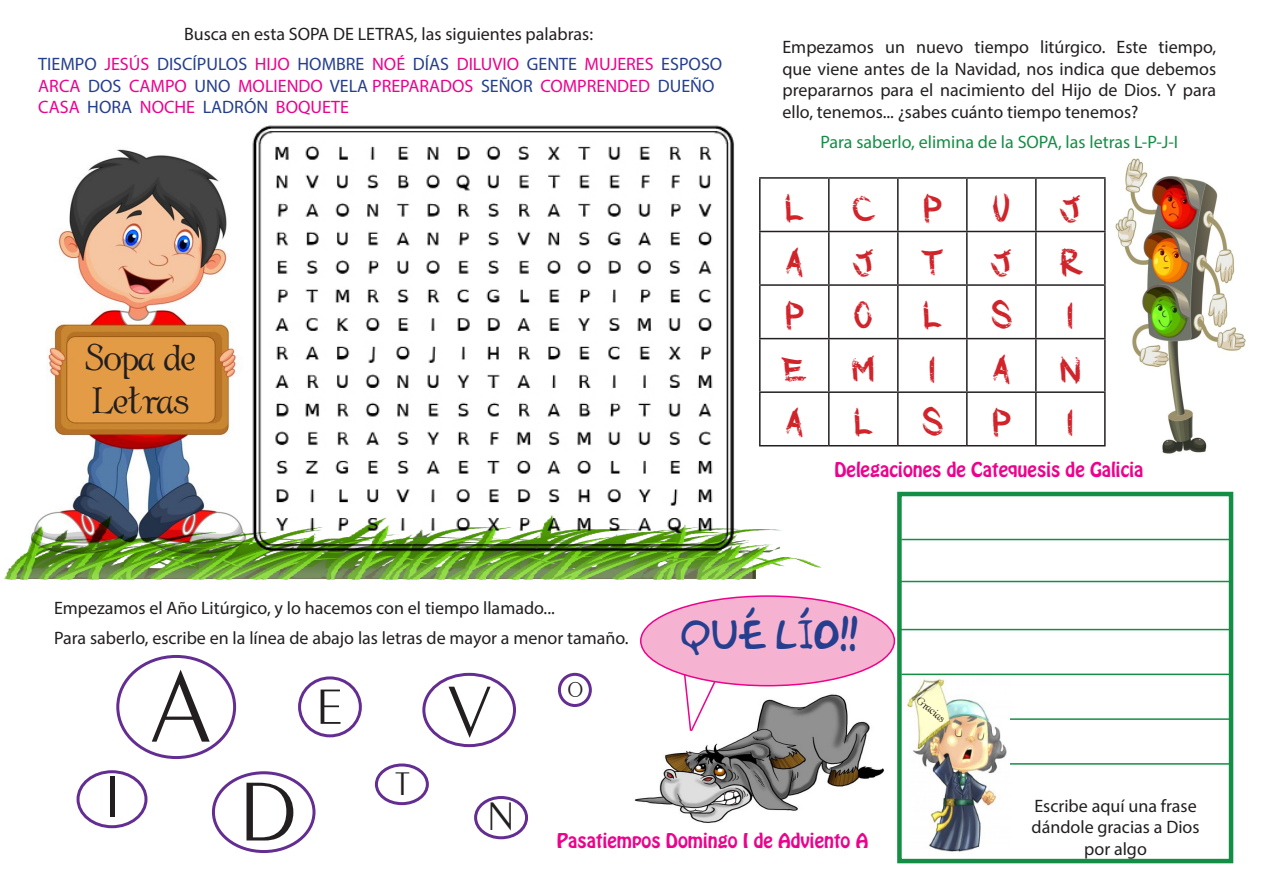
<style>
.page{position:relative;width:1263px;height:893px;background:#fff}
.page>*{position:absolute;margin:0;border:0;box-sizing:border-box;transform-origin:0 0}
.t1{font:300 108px "Exotic 350 BT";color:#231f20}
.t2{font:300 88.5px "Exotic 350 BT";color:#231f20}
.t3{font:300 76.5px "Exotic 350 BT";color:#231f20}
.t4{font:300 61.5px "Exotic 350 BT";color:#231f20}
.t5{font:300 52.5px "Exotic 350 BT";color:#231f20}
.t6{font:300 42px "Exotic 350 BT";color:#231f20}
.t7{font:36px "Dark Waters";color:#d1232a}
.t8{font:36px/43.2px "Albemarle Demo";color:#231f20}
.t9{font:36px "Akbar Plain";color:#253f8e}
.t10{font:300 34.5px "Exotic 350 BT";color:#231f20}
.t11{font:300 22.5px "Exotic 350 BT";color:#231f20}
.t12{font:18px/21.6px "Myriad Pro";color:#231f20;text-align:justify}
.t13{font:18px/21.6px "Myriad Pro";color:#ed028c}
.t14{font:18px "Hobo Std";color:#ed028c}
.t15{font:18px "Myriad Pro";color:#158e45}
.t16{font:10.5px "Albemarle Demo";color:#231f20}
.s1{color:#253f8e}
</style>
<div class="page">
<img style="left:4px;top:529px;width:817px;height:51px">
<img style="left:252px;top:125px;width:488px;height:432px">
<img style="left:22px;top:149px;width:230px;height:418px">
<img style="left:634px;top:686px;width:250px;height:137px">
<div style="left:641px;top:596px;width:253px;height:90px;background:#f6b3d1;border-radius:50%"></div>
<svg style="left:683px;top:673px;width:34px;height:60px"></svg>
<div style="left:897px;top:492px;width:336px;height:371px;border:4px solid #158e45"></div>
<img style="left:904px;top:675px;width:106px;height:177px">
<hr style="left:901px;top:539px;width:330px;height:1px;background:#158e45">
<hr style="left:899px;top:581px;width:330px;height:1px;background:#158e45">
<hr style="left:900px;top:629px;width:330px;height:1px;background:#158e45">
<hr style="left:901px;top:674px;width:330px;height:1px;background:#158e45">
<hr style="left:1010px;top:718px;width:221px;height:2px;background:#158e45">
<hr style="left:1010px;top:763px;width:221px;height:2px;background:#158e45">
<img style="left:1115px;top:158px;width:131px;height:296px">
<hr style="left:759px;top:177px;width:70px;height:2px;background:#231f20">
<hr style="left:759px;top:179px;width:1px;height:52px;background:#231f20">
<hr style="left:829px;top:177px;width:69px;height:2px;background:#231f20">
<hr style="left:828px;top:179px;width:1px;height:52px;background:#231f20">
<hr style="left:898px;top:177px;width:69px;height:2px;background:#231f20">
<hr style="left:897px;top:179px;width:1px;height:52px;background:#231f20">
<hr style="left:967px;top:177px;width:69px;height:2px;background:#231f20">
<hr style="left:966px;top:179px;width:1px;height:52px;background:#231f20">
<hr style="left:1036px;top:177px;width:70px;height:2px;background:#231f20">
<hr style="left:1035px;top:179px;width:2px;height:52px;background:#231f20">
<hr style="left:1104px;top:179px;width:2px;height:52px;background:#231f20">
<hr style="left:759px;top:231px;width:70px;height:1px;background:#231f20">
<hr style="left:759px;top:232px;width:1px;height:52px;background:#231f20">
<hr style="left:829px;top:231px;width:69px;height:1px;background:#231f20">
<hr style="left:828px;top:232px;width:1px;height:52px;background:#231f20">
<hr style="left:898px;top:231px;width:69px;height:1px;background:#231f20">
<hr style="left:897px;top:232px;width:1px;height:52px;background:#231f20">
<hr style="left:967px;top:231px;width:69px;height:1px;background:#231f20">
<hr style="left:966px;top:232px;width:1px;height:52px;background:#231f20">
<hr style="left:1036px;top:231px;width:70px;height:1px;background:#231f20">
<hr style="left:1035px;top:232px;width:2px;height:52px;background:#231f20">
<hr style="left:1104px;top:232px;width:2px;height:52px;background:#231f20">
<hr style="left:759px;top:284px;width:70px;height:2px;background:#231f20">
<hr style="left:759px;top:286px;width:1px;height:52px;background:#231f20">
<hr style="left:829px;top:284px;width:69px;height:2px;background:#231f20">
<hr style="left:828px;top:286px;width:1px;height:52px;background:#231f20">
<hr style="left:898px;top:284px;width:69px;height:2px;background:#231f20">
<hr style="left:897px;top:286px;width:1px;height:52px;background:#231f20">
<hr style="left:967px;top:284px;width:69px;height:2px;background:#231f20">
<hr style="left:966px;top:286px;width:1px;height:52px;background:#231f20">
<hr style="left:1036px;top:284px;width:70px;height:2px;background:#231f20">
<hr style="left:1035px;top:286px;width:2px;height:52px;background:#231f20">
<hr style="left:1104px;top:286px;width:2px;height:52px;background:#231f20">
<hr style="left:759px;top:338px;width:70px;height:1px;background:#231f20">
<hr style="left:759px;top:339px;width:1px;height:52px;background:#231f20">
<hr style="left:829px;top:338px;width:69px;height:1px;background:#231f20">
<hr style="left:828px;top:339px;width:1px;height:52px;background:#231f20">
<hr style="left:898px;top:338px;width:69px;height:1px;background:#231f20">
<hr style="left:897px;top:339px;width:1px;height:52px;background:#231f20">
<hr style="left:967px;top:338px;width:69px;height:1px;background:#231f20">
<hr style="left:966px;top:339px;width:1px;height:52px;background:#231f20">
<hr style="left:1036px;top:338px;width:70px;height:1px;background:#231f20">
<hr style="left:1035px;top:339px;width:2px;height:52px;background:#231f20">
<hr style="left:1104px;top:339px;width:2px;height:52px;background:#231f20">
<hr style="left:759px;top:391px;width:70px;height:2px;background:#231f20">
<hr style="left:759px;top:393px;width:1px;height:52px;background:#231f20">
<hr style="left:829px;top:391px;width:69px;height:2px;background:#231f20">
<hr style="left:828px;top:393px;width:1px;height:52px;background:#231f20">
<hr style="left:898px;top:391px;width:69px;height:2px;background:#231f20">
<hr style="left:897px;top:393px;width:1px;height:52px;background:#231f20">
<hr style="left:967px;top:391px;width:69px;height:2px;background:#231f20">
<hr style="left:966px;top:393px;width:1px;height:52px;background:#231f20">
<hr style="left:1036px;top:391px;width:70px;height:2px;background:#231f20">
<hr style="left:1035px;top:393px;width:2px;height:52px;background:#231f20">
<hr style="left:1104px;top:393px;width:2px;height:52px;background:#231f20">
<hr style="left:759px;top:445px;width:70px;height:1px;background:#231f20">
<hr style="left:829px;top:445px;width:69px;height:1px;background:#231f20">
<hr style="left:898px;top:445px;width:69px;height:1px;background:#231f20">
<hr style="left:967px;top:445px;width:69px;height:1px;background:#231f20">
<hr style="left:1036px;top:445px;width:70px;height:1px;background:#231f20">
<div style="left:116px;top:655px;width:120px;height:104px;border:3px solid #632d91;border-radius:50%"></div>
<div style="left:212px;top:771px;width:103px;height:82px;border:3px solid #632d91;border-radius:50%"></div>
<div style="left:422px;top:673px;width:94px;height:74px;border:3px solid #632d91;border-radius:50%"></div>
<div style="left:77px;top:770px;width:70px;height:58px;border:3px solid #632d91;border-radius:50%"></div>
<div style="left:298px;top:676px;width:64px;height:61px;border:3px solid #632d91;border-radius:50%"></div>
<div style="left:474px;top:796px;width:54px;height:43px;border:3px solid #632d91;border-radius:50%"></div>
<div style="left:375px;top:763px;width:54px;height:42px;border:3px solid #632d91;border-radius:50%"></div>
<div style="left:558px;top:673px;width:34px;height:34px;border:3px solid #632d91;border-radius:50%"></div>
<p class="t12" style="left:184px;top:23px;width:410px">Busca en esta SOPA DE LETRAS, las siguientes palabras:</p>
<p class="t13" style="left:38px;top:53px;width:685px"><span class="s1">TIEMPO</span> JESÚS <span class="s1">DISCÍPULOS</span> HIJO <span class="s1">HOMBRE</span> NOÉ <span class="s1">DÍAS</span> DILUVIO <span class="s1">GENTE</span> MUJERES <span class="s1">ESPOSO<br></span>ARCA <span class="s1">DOS</span> CAMPO <span class="s1">UNO</span> MOLIENDO <span class="s1">VELA</span> PREPARADOS <span class="s1">SEÑOR</span> COMPRENDED <span class="s1">DUEÑO<br></span>CASA <span class="s1">HORA</span> NOCHE <span class="s1">LADRÓN</span> BOQUETE</p>
<p class="t8" style="left:85px;top:339px;width:112px">Sopa de<br>Letras</p>
<p class="t12" style="left:782px;top:36px;width:435px">Empezamos un nuevo tiempo litúrgico. Este tiempo, que viene antes de la Navidad, nos indica que debemos prepararnos para el nacimiento del Hijo de Dios. Y para ello, tenemos... ¿sabes cuánto tiempo tenemos?</p>
<p class="t15" style="left:820px;top:131px;width:359px">Para saberlo, elimina de la SOPA, las letras L-P-J-I</p>
<p class="t7" style="left:786px;top:189px;width:18px">L</p>
<p class="t7" style="left:853px;top:189px;width:22px">C</p>
<p class="t7" style="left:924px;top:189px;width:18px">P</p>
<p class="t7" style="left:993px;top:189px;width:18px">U</p>
<p class="t7" style="left:1061px;top:189px;width:19px">J</p>
<p class="t7" style="left:786px;top:243px;width:17px">A</p>
<p class="t7" style="left:854px;top:243px;width:19px">J</p>
<p class="t7" style="left:927px;top:243px;width:12px">T</p>
<p class="t7" style="left:992px;top:243px;width:19px">J</p>
<p class="t7" style="left:1062px;top:243px;width:19px">R</p>
<p class="t7" style="left:786px;top:297px;width:18px">P</p>
<p class="t7" style="left:855px;top:297px;width:19px">O</p>
<p class="t7" style="left:924px;top:297px;width:18px">L</p>
<p class="t7" style="left:992px;top:297px;width:20px">S</p>
<p class="t7" style="left:1067px;top:297px;width:8px">I</p>
<p class="t7" style="left:785px;top:350px;width:20px">E</p>
<p class="t7" style="left:852px;top:350px;width:24px">M</p>
<p class="t7" style="left:929px;top:350px;width:8px">I</p>
<p class="t7" style="left:993px;top:350px;width:17px">A</p>
<p class="t7" style="left:1060px;top:350px;width:22px">N</p>
<p class="t7" style="left:786px;top:404px;width:17px">A</p>
<p class="t7" style="left:855px;top:404px;width:18px">L</p>
<p class="t7" style="left:923px;top:404px;width:20px">S</p>
<p class="t7" style="left:993px;top:404px;width:18px">P</p>
<p class="t7" style="left:1067px;top:404px;width:8px">I</p>
<p class="t14" style="left:834px;top:458px;width:311px">Delegaciones de Catequesis de Galicia</p>
<p class="t12" style="left:54px;top:597px;width:502px">Empezamos el Año Litúrgico, y lo hacemos con el tiempo llamado...</p>
<p class="t12" style="left:54px;top:627px;width:576px">Para saberlo, escribe en la línea de abajo las letras de mayor a menor tamaño.</p>
<p class="t1" style="left:152px;top:641px;width:58px">A</p>
<p class="t5" style="left:316px;top:675px;width:28px">E</p>
<p class="t3" style="left:449px;top:666px;width:43px">V</p>
<p class="t11" style="left:567px;top:676px;width:17px">O</p>
<p class="t9" style="left:680px;top:606px;width:179px">Qué lío!!</p>
<p class="t4" style="left:104px;top:760px;width:17px">I</p>
<p class="t2" style="left:239px;top:758px;width:60px">D</p>
<p class="t10" style="left:396px;top:763px;width:14px">T</p>
<p class="t6" style="left:487px;top:791px;width:30px">N</p>
<p class="t14" style="left:557px;top:828px;width:313px">Pasatiempos Domingo I de Adviento A</p>
<p class="t16" style="left:921px;top:696px;width:34px;rotate:38deg">Gracias</p>
<p class="t12" style="left:1031px;top:794px;width:169px;text-align:center">Escribe aquí una frase dándole gracias a Dios por algo</p>
</div>
